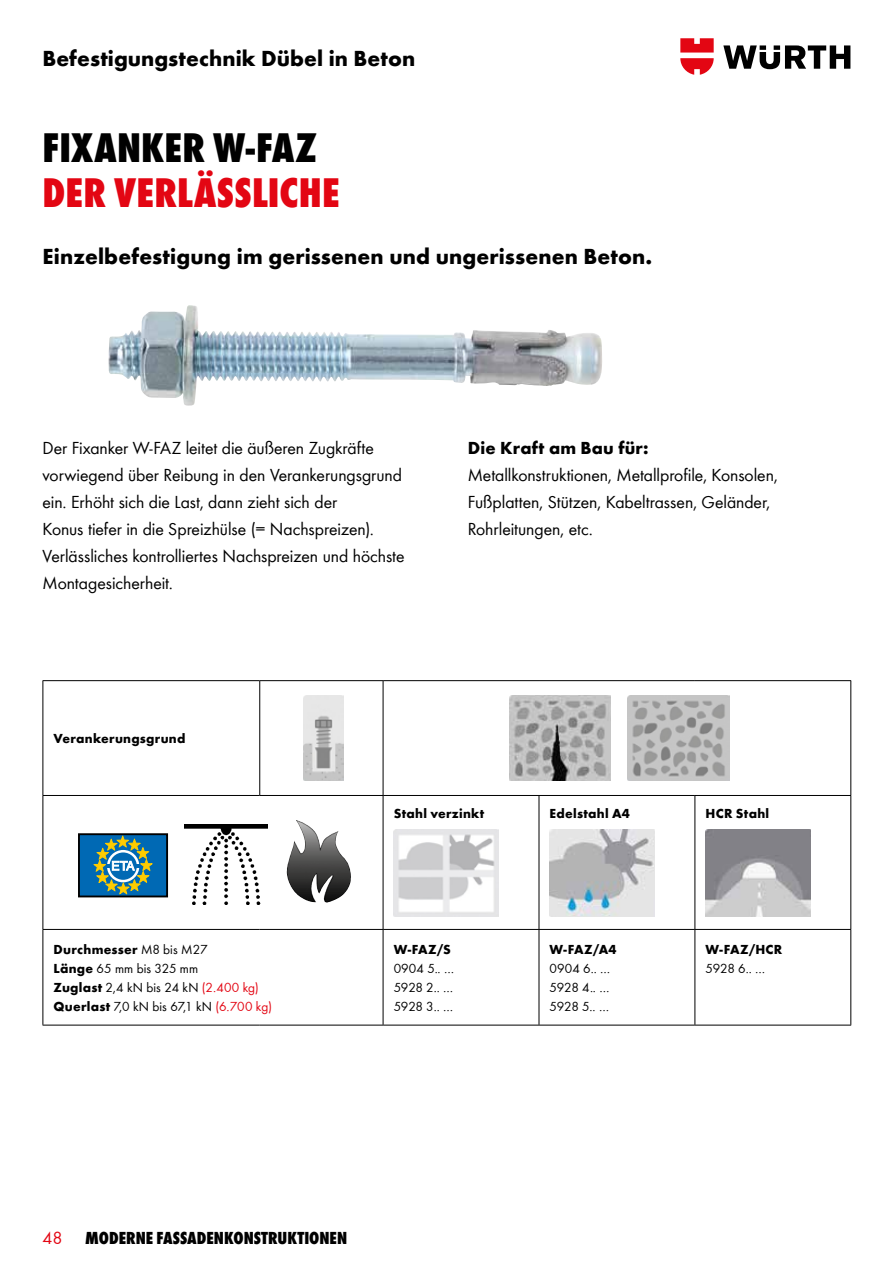
<style>
.page{position:relative;width:893px;height:1263px;background:#fff}
.page>*{position:absolute;margin:0;border:0;box-sizing:border-box;transform-origin:0 0}
.t1{font:800 condensed 42.75px "Wuerth";letter-spacing:.005em;color:#e30613}
.t2{font:800 condensed 42.75px "Wuerth";letter-spacing:.005em;color:#000}
.t3{font:700 22.5px "Wuerth";letter-spacing:.005em;color:#000}
.t4{font:18px/27px "Wuerth";letter-spacing:-.005em;color:#000}
.t5{font:800 condensed 18px "Wuerth";color:#000}
.t6{font:700 18px "Wuerth";letter-spacing:.01em;color:#000}
.t7{font:18px "Wuerth";color:#e30613}
.t8{font:13.5px/19.2px "Wuerth";letter-spacing:.005em;color:#000;text-align:justify}
.t9{font:700 13.5px "Wuerth";letter-spacing:.02em;color:#000}
.s1{font-weight:700}
.s2{color:#e30613}
</style>
<div class="page">
<svg style="left:723px;top:45px;width:127px;height:24px"></svg>
<svg style="left:680px;top:38px;width:34px;height:37px"></svg>
<img style="left:108px;top:308px;width:493px;height:98px">
<hr style="left:43px;top:680px;width:217px;height:1px;background:#000">
<hr style="left:43px;top:681px;width:1px;height:114px;background:#000">
<hr style="left:260px;top:680px;width:123px;height:1px;background:#000">
<hr style="left:259px;top:681px;width:1px;height:114px;background:#000">
<hr style="left:383px;top:680px;width:156px;height:1px;background:#000">
<hr style="left:383px;top:681px;width:1px;height:114px;background:#000">
<hr style="left:539px;top:680px;width:156px;height:1px;background:#000">
<hr style="left:695px;top:680px;width:156px;height:1px;background:#000">
<hr style="left:850px;top:681px;width:1px;height:114px;background:#000">
<hr style="left:43px;top:795px;width:217px;height:1px;background:#000">
<hr style="left:43px;top:796px;width:1px;height:133px;background:#000">
<hr style="left:260px;top:795px;width:123px;height:1px;background:#000">
<hr style="left:383px;top:795px;width:156px;height:1px;background:#000">
<hr style="left:383px;top:796px;width:1px;height:133px;background:#000">
<hr style="left:539px;top:795px;width:156px;height:1px;background:#000">
<hr style="left:539px;top:796px;width:1px;height:133px;background:#000">
<hr style="left:695px;top:795px;width:156px;height:1px;background:#000">
<hr style="left:694px;top:796px;width:1px;height:133px;background:#000">
<hr style="left:850px;top:796px;width:1px;height:133px;background:#000">
<hr style="left:43px;top:929px;width:217px;height:1px;background:#000">
<hr style="left:43px;top:930px;width:1px;height:95px;background:#000">
<hr style="left:260px;top:929px;width:123px;height:1px;background:#000">
<hr style="left:383px;top:929px;width:156px;height:1px;background:#000">
<hr style="left:383px;top:930px;width:1px;height:95px;background:#000">
<hr style="left:539px;top:929px;width:156px;height:1px;background:#000">
<hr style="left:539px;top:930px;width:1px;height:95px;background:#000">
<hr style="left:695px;top:929px;width:156px;height:1px;background:#000">
<hr style="left:694px;top:930px;width:1px;height:95px;background:#000">
<hr style="left:850px;top:930px;width:1px;height:95px;background:#000">
<hr style="left:43px;top:1025px;width:217px;height:1px;background:#000">
<hr style="left:260px;top:1025px;width:123px;height:1px;background:#000">
<hr style="left:383px;top:1025px;width:156px;height:1px;background:#000">
<hr style="left:539px;top:1025px;width:156px;height:1px;background:#000">
<hr style="left:695px;top:1025px;width:156px;height:1px;background:#000">
<img style="left:304px;top:696px;width:40px;height:84px">
<img style="left:509px;top:696px;width:102px;height:84px">
<img style="left:628px;top:696px;width:101px;height:84px">
<div style="left:79px;top:834px;width:88px;height:62px;background:#0069b4"></div>
<div style="left:78px;top:833px;width:90px;height:64px;border:2px solid #000"></div>
<svg style="left:94px;top:836px;width:58px;height:58px"></svg>
<img style="left:185px;top:824px;width:83px;height:81px">
<img style="left:287px;top:820px;width:18px;height:70px">
<img style="left:394px;top:829px;width:104px;height:87px">
<img style="left:550px;top:829px;width:104px;height:87px">
<img style="left:705px;top:829px;width:105px;height:87px">
<p class="t3" style="left:43px;top:42px;width:374px">Befestigungstechnik Dübel in Beton</p>
<h1 class="t2" style="left:43px;top:118px;width:276px">FIXANKER W-FAZ</h1>
<h1 class="t1" style="left:43px;top:163px;width:299px">DER VERLÄSSLICHE</h1>
<p class="t3" style="left:43px;top:240px;width:611px">Einzelbefestigung im gerissenen und ungerissenen Beton.</p>
<p class="t4" style="left:43px;top:434px;width:364px">Der Fixanker W-FAZ leitet die äußeren Zugkräfte vorwiegend über Reibung in den Verankerungsgrund ein. Erhöht sich die Last, dann zieht sich der<br>Konus tiefer in die Spreizhülse (= Nachspreizen).<br>Verlässliches kontrolliertes Nachspreizen und höchste Montagesicherheit.</p>
<p class="t6" style="left:468px;top:435px;width:182px">Die Kraft am Bau für:</p>
<p class="t4" style="left:468px;top:461px;width:312px">Metallkonstruktionen, Metallprofile, Konsolen,<br>Fußplatten, Stützen, Kabeltrassen, Geländer,<br>Rohrleitungen, etc.</p>
<p class="t9" style="left:54px;top:729px;width:133px">Verankerungsgrund</p>
<p class="t9" style="left:394px;top:804px;width:92px">Stahl verzinkt</p>
<p class="t9" style="left:550px;top:804px;width:82px">Edelstahl A4</p>
<p class="t9" style="left:706px;top:804px;width:65px">HCR Stahl</p>
<p class="t8" style="left:54px;top:939px;width:220px;text-align:left"><span class="s1">Durchmesser</span> M8 bis M27<br><span class="s1">Länge</span> 65 mm bis 325 mm<br><span class="s1">Zuglast</span> 2,4 kN bis 24 kN <span class="s2">(2.400 kg)<br></span><span class="s1">Querlast</span> 7,0 kN bis 67,1 kN <span class="s2">(6.700 kg)</span></p>
<p class="t9" style="left:394px;top:939px;width:59px">W-FAZ/S</p>
<p class="t8" style="left:394px;top:958px;width:62px">0904 5.. … 5928 2.. … 5928 3.. …</p>
<p class="t7" style="left:43px;top:1225px;width:21px">48</p>
<p class="t5" style="left:85px;top:1225px;width:264px">MODERNE FASSADENKONSTRUKTIONEN</p>
<p class="t9" style="left:550px;top:939px;width:69px">W-FAZ/A4</p>
<p class="t8" style="left:550px;top:958px;width:62px">0904 6.. … 5928 4.. … 5928 5.. …</p>
<p class="t9" style="left:706px;top:939px;width:78px">W-FAZ/HCR</p>
<p class="t8" style="left:706px;top:958px;width:61px">5928 6.. …</p>
</div>
